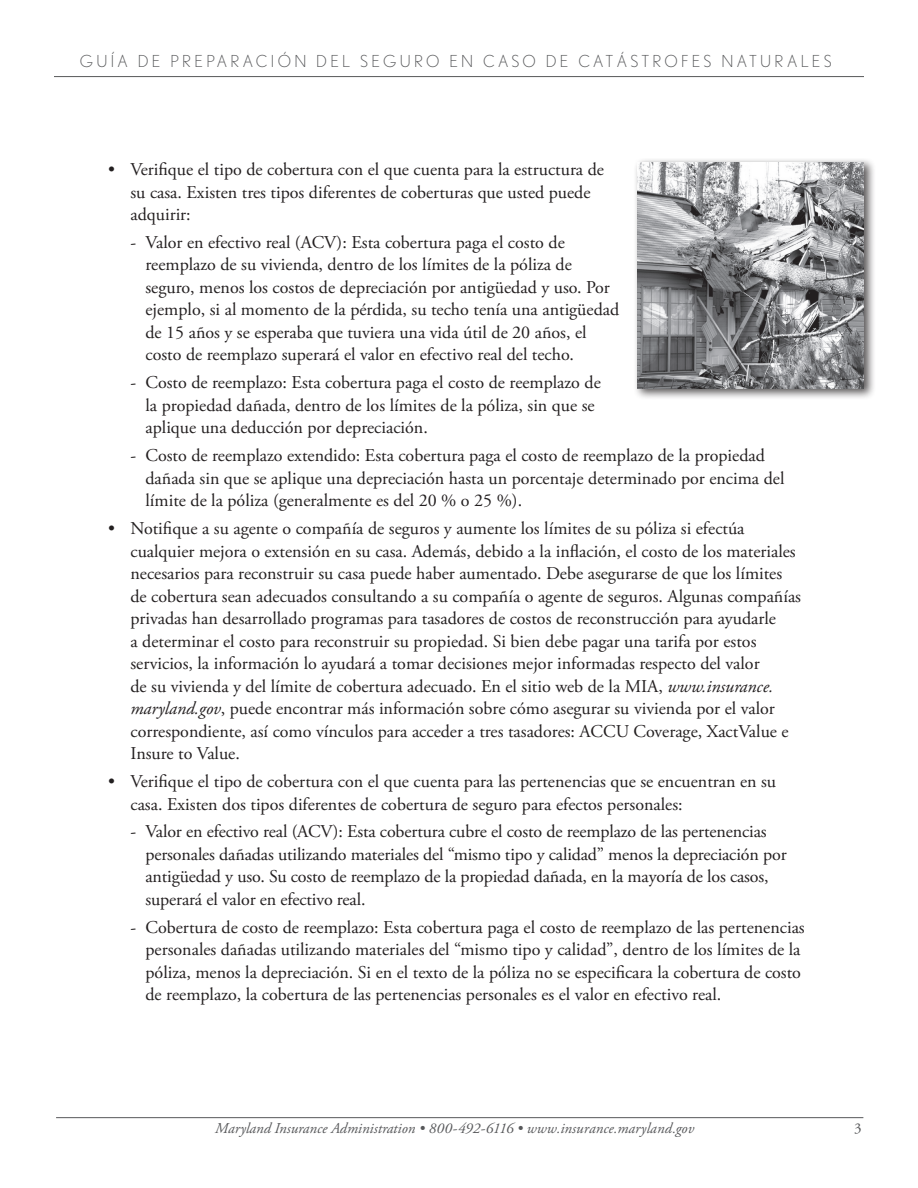
<style>
.page{position:relative;width:918px;height:1188px;background:#fff}
.page>*{position:absolute;margin:0;border:0;box-sizing:border-box;transform-origin:0 0}
.t1{font:18px/22.5px "Adobe Garamond Pro";color:#231f20}
.t2{font:300 16.5px "Nobel";letter-spacing:.2em;color:#57585a}
.t3{font:italic 15px "Adobe Garamond Pro";color:#57585a}
.t4{font:15px "Adobe Garamond Pro";color:#57585a}
.s1{font-style:italic}
</style>
<div class="page">
<hr style="left:56px;top:1117px;width:807px;height:1px;background:#57585a">
<hr style="left:54px;top:76px;width:810px;height:1px;background:#57585a">
<div style="left:633px;top:158px;width:243px;height:243px;background:#231f20;opacity:.75"></div>
<img style="left:637px;top:162px;width:227px;height:226px">
<p class="t2" style="left:80px;top:51px;width:753px">GUÍA DE PREPARACIÓN DEL SEGURO EN CASO DE CATÁSTROFES NATURALES</p>
<p class="t1" style="left:130px;top:159px;width:475px;text-indent:-22px">• Verifique el tipo de cobertura con el que cuenta para la estructura de su casa. Existen tres tipos diferentes de coberturas que usted puede adquirir:</p>
<p class="t1" style="left:145px;top:232px;width:475px;text-indent:-15px">- Valor en efectivo real (ACV): Esta cobertura paga el costo de reemplazo de su vivienda, dentro de los límites de la póliza de seguro, menos los costos de depreciación por antigüedad y uso. Por ejemplo, si al momento de la pérdida, su techo tenía una antigüedad de 15 años y se esperaba que tuviera una vida útil de 20 años, el costo de reemplazo superará el valor en efectivo real del techo.</p>
<p class="t1" style="left:145px;top:372px;width:457px;text-indent:-15px">- Costo de reemplazo: Esta cobertura paga el costo de reemplazo de la propiedad dañada, dentro de los límites de la póliza, sin que se aplique una deducción por depreciación.</p>
<p class="t1" style="left:145px;top:445px;width:640px;text-indent:-15px">- Costo de reemplazo extendido: Esta cobertura paga el costo de reemplazo de la propiedad dañada sin que se aplique una depreciación hasta un porcentaje determinado por encima del límite de la póliza (generalmente es del 20 % o 25 %).</p>
<p class="t1" style="left:130px;top:518px;width:672px;text-indent:-22px">• Notifique a su agente o compañía de seguros y aumente los límites de su póliza si efectúa cualquier mejora o extensión en su casa. Además, debido a la inflación, el costo de los materiales necesarios para reconstruir su casa puede haber aumentado. Debe asegurarse de que los límites de cobertura sean adecuados consultando a su compañía o agente de seguros. Algunas compañías privadas han desarrollado programas para tasadores de costos de reconstrucción para ayudarle<br>a determinar el costo para reconstruir su propiedad. Si bien debe pagar una tarifa por estos servicios, la información lo ayudará a tomar decisiones mejor informadas respecto del valor<br>de su vivienda y del límite de cobertura adecuado. En el sitio web de la MIA, <span class="s1">www.insurance. maryland.gov</span>, puede encontrar más información sobre cómo asegurar su vivienda por el valor correspondiente, así como vínculos para acceder a tres tasadores: ACCU Coverage, XactValue e Insure to Value.</p>
<p class="t1" style="left:130px;top:771px;width:647px;text-indent:-22px">• Verifique el tipo de cobertura con el que cuenta para las pertenencias que se encuentran en su casa. Existen dos tipos diferentes de cobertura de seguro para efectos personales:</p>
<p class="t1" style="left:145px;top:821px;width:643px;text-indent:-15px">- Valor en efectivo real (ACV): Esta cobertura cubre el costo de reemplazo de las pertenencias personales dañadas utilizando materiales del “mismo tipo y calidad” menos la depreciación por antigüedad y uso. Su costo de reemplazo de la propiedad dañada, en la mayoría de los casos, superará el valor en efectivo real.</p>
<p class="t1" style="left:145px;top:917px;width:661px;text-indent:-15px">- Cobertura de costo de reemplazo: Esta cobertura paga el costo de reemplazo de las pertenencias personales dañadas utilizando materiales del “mismo tipo y calidad”, dentro de los límites de la póliza, menos la depreciación. Si en el texto de la póliza no se especificara la cobertura de costo de reemplazo, la cobertura de las pertenencias personales es el valor en efectivo real.</p>
<p class="t3" style="left:215px;top:1120px;width:480px">Maryland Insurance Administration • 800-492-6116 • www.insurance.maryland.gov</p>
<p class="t4" style="left:854px;top:1119px;width:9px">3</p>
</div>
